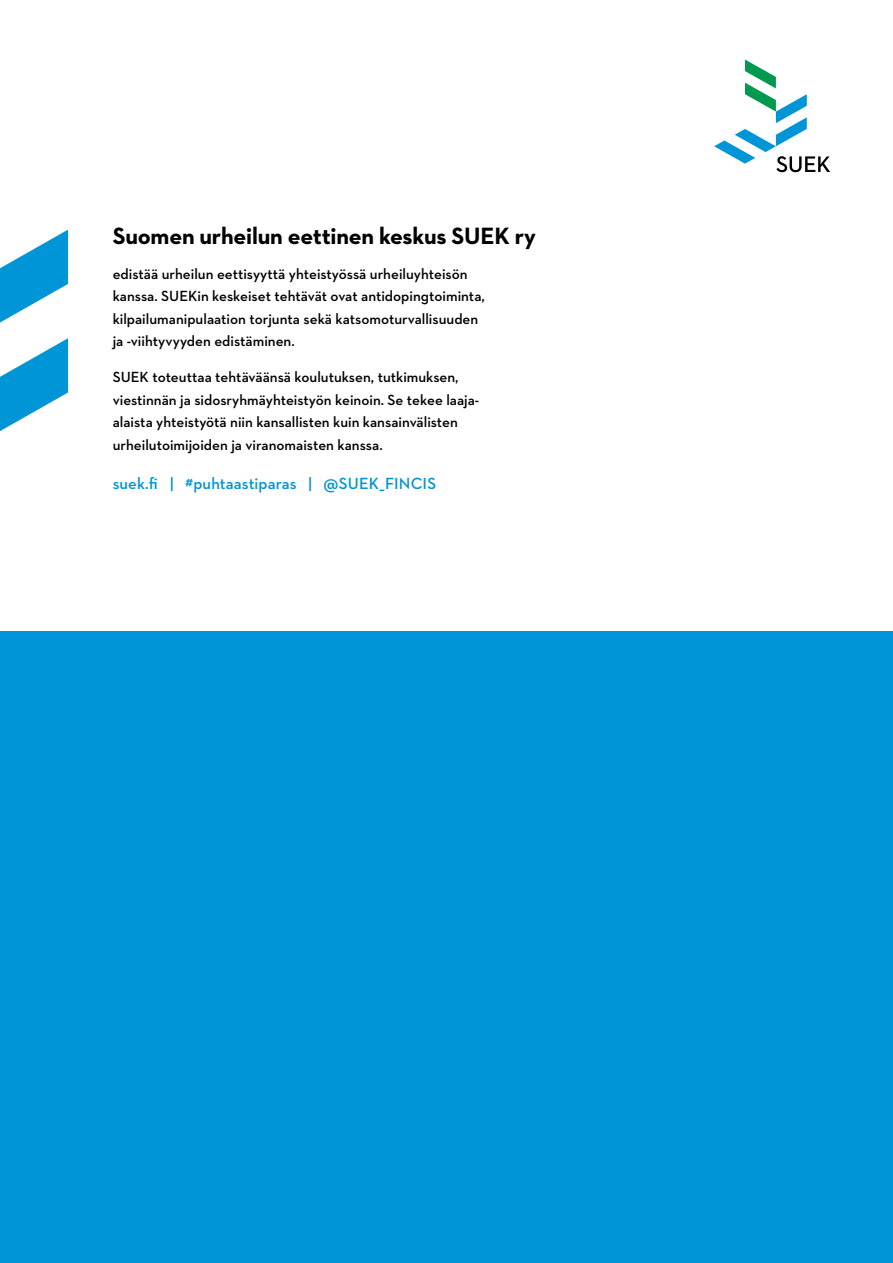
<style>
.page{position:relative;width:893px;height:1263px;background:#fff}
.page>*{position:absolute;margin:0;border:0;box-sizing:border-box;transform-origin:0 0}
.t1{font:700 24px "Neutraface 2 Text";letter-spacing:-.01em;color:#000}
.t2{font:600 16.5px "Neutraface 2 Text";letter-spacing:.005em;color:#0095d6}
.t3{font:600 15px/22.5px "Neutraface 2 Text";color:#000}
</style>
<div class="page">
<div style="left:0;top:631px;width:893px;height:632px;background:#0095d6"></div>
<svg style="left:0;top:230px;width:68px;height:93px"></svg>
<svg style="left:0;top:338px;width:68px;height:93px"></svg>
<svg style="left:714px;top:60px;width:116px;height:112px"></svg>
<h1 class="t1" style="left:113px;top:221px;width:425px">Suomen urheilun eettinen keskus SUEK ry</h1>
<p class="t3" style="left:113px;top:262px;width:374px">edistää urheilun eettisyyttä yhteistyössä urheiluyhteisön kanssa. SUEKin keskeiset tehtävät ovat antidopingtoiminta, kilpailumanipulaation torjunta sekä katsomoturvallisuuden ja -viihtyvyyden edistäminen.</p>
<p class="t3" style="left:113px;top:365px;width:368px">SUEK toteuttaa tehtäväänsä koulutuksen, tutkimuksen, viestinnän ja sidosryhmäyhteistyön keinoin. Se tekee laaja&shy;alaista yhteistyötä niin kansallisten kuin kansainvälisten urheilutoimijoiden ja viranomaisten kanssa.</p>
<p class="t2" style="left:113px;top:472px;width:325px">suek.fi | #puhtaastiparas | @SUEK_FINCIS</p>
</div>
